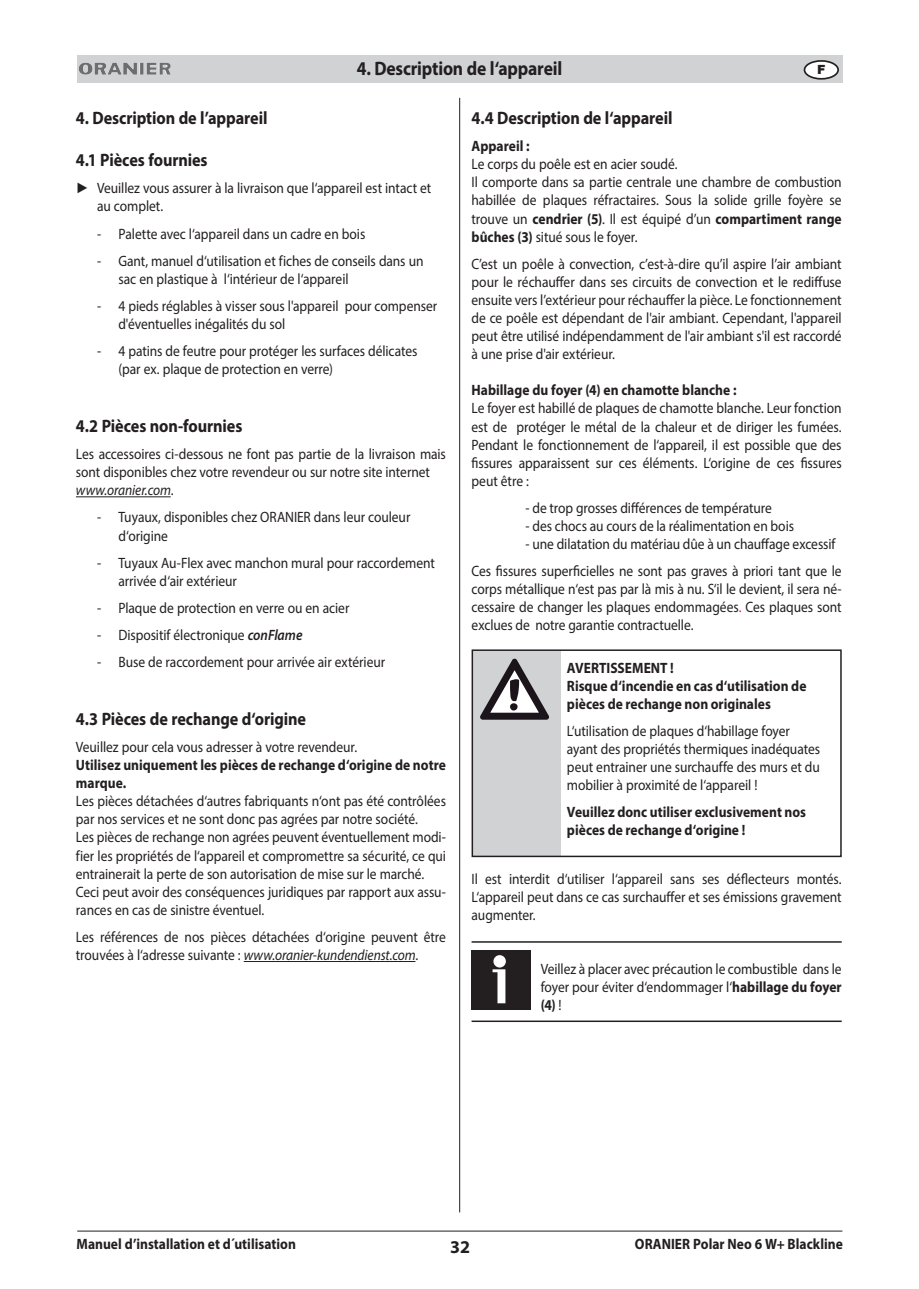
<style>
.page{position:relative;width:919px;height:1289px;background:#fff}
.page>*{position:absolute;margin:0;border:0;box-sizing:border-box;transform-origin:0 0}
.t1{font:700 19.5px "Myriad Pro";letter-spacing:-.01em;color:#231f20;scale:.9 1}
.t2{font:700 18px "Myriad Pro";letter-spacing:-.005em;color:#231f20;scale:.9 1}
.t3{font:700 18px "Myriad Pro";letter-spacing:-.005em;color:#231f20}
.t4{font:15px/18px "Myriad Pro";letter-spacing:-.005em;color:#231f20;scale:.9 1}
.t5{font:700 15px/18px "Myriad Pro";color:#231f20;scale:.9 1}
.t6{font:900 12.6px "Arial";color:#231f20}
.s1{font-family:"Arial"}
.s2{font-style:italic}
.s3{font-weight:600;font-style:italic}
.s4{font-weight:700}
.s5{color:#ed028c}
</style>
<div class="page">
<div style="left:77px;top:56px;width:765px;height:27px;background:#d1d2d4"></div>
<img style="left:110px;top:63px;width:27px;height:12px">
<hr style="left:77px;top:1230px;width:765px;height:1px;background:#231f20">
<div style="left:804px;top:61px;width:34px;height:18px;background:#fff;border-radius:50%"></div>
<div style="left:803px;top:60px;width:35px;height:20px;border:2px solid #231f20;border-radius:50%"></div>
<hr style="left:459px;top:98px;width:1px;height:1114px;background:#231f20">
<hr style="left:76px;top:496px;width:95px;height:1px;background:#231f20">
<hr style="left:244px;top:961px;width:42px;height:1px;background:#231f20">
<hr style="left:286px;top:961px;width:129px;height:1px;background:#231f20">
<div style="left:472px;top:650px;width:88px;height:206px;background:#d1d2d4"></div>
<div style="left:471px;top:649px;width:370px;height:208px;border:2px solid #231f20"></div>
<svg style="left:480px;top:658px;width:69px;height:61px"></svg>
<div style="left:471px;top:950px;width:60px;height:59px;background:#231f20"></div>
<div style="left:493px;top:955px;width:13px;height:12px;background:#fff;border-radius:50%"></div>
<svg style="left:492px;top:969px;width:13px;height:34px"></svg>
<hr style="left:471px;top:941px;width:370px;height:1px;background:#231f20">
<hr style="left:471px;top:1020px;width:370px;height:2px;background:#231f20">
<h1 class="t1" style="left:357px;top:56px;width:230px">4. Description de l‘appareil</h1>
<p class="t6" style="left:817px;top:60px;width:10px">F</p>
<p class="t2" style="left:76px;top:106px;width:214px">4. Description de l’appareil</p>
<p class="t2" style="left:76px;top:148px;width:148px">4.1 Pièces fournies</p>
<p class="t4" style="left:97px;top:179px;width:373px;text-indent:-21px"><span class="s1">►</span> Veuillez vous assurer à la livraison que l‘appareil est intact et au complet.</p>
<p class="t4" style="left:97px;top:224px;width:299px">- Palette avec l‘appareil dans un cadre en bois</p>
<p class="t4" style="left:118px;top:251px;width:340px;text-indent:-21px">- Gant, manuel d‘utilisation et fiches de conseils dans un sac en plastique à l‘intérieur de l‘appareil</p>
<p class="t4" style="left:118px;top:296px;width:356px;text-indent:-21px">- 4 pieds réglables à visser sous l'appareil pour compenser d'éventuelles inégalités du sol</p>
<p class="t4" style="left:118px;top:342px;width:333px;text-indent:-21px">- 4 patins de feutre pour protéger les surfaces délicates (par ex. plaque de protection en verre)</p>
<p class="t2" style="left:76px;top:414px;width:186px">4.2 Pièces non-fournies</p>
<p class="t4" style="left:76px;top:445px;width:412px">Les accessoires ci-dessous ne font pas partie de la livraison mais sont disponibles chez votre revendeur ou sur notre site internet <span class="s2">www.oranier.com</span>.</p>
<p class="t4" style="left:118px;top:508px;width:326px;text-indent:-21px">- Tuyaux, disponibles chez ORANIER dans leur couleur d‘origine</p>
<p class="t4" style="left:118px;top:553px;width:353px;text-indent:-21px">- Tuyaux Au-Flex avec manchon mural pour raccordement arrivée d‘air extérieur</p>
<p class="t4" style="left:97px;top:598px;width:282px">- Plaque de protection en verre ou en acier</p>
<p class="t4" style="left:97px;top:625px;width:230px">- Dispositif électronique <span class="s3">conFlame</span></p>
<p class="t4" style="left:97px;top:653px;width:321px">- Buse de raccordement pour arrivée air extérieur</p>
<p class="t2" style="left:76px;top:707px;width:257px">4.3 Pièces de rechange d‘origine</p>
<p class="t4" style="left:76px;top:737px;width:314px">Veuillez pour cela vous adresser à votre revendeur.</p>
<p class="t5" style="left:76px;top:755px;width:413px">Utilisez uniquement les pièces de rechange d‘origine de notre marque.</p>
<p class="t4" style="left:76px;top:792px;width:413px">Les pièces détachées d‘autres fabriquants n‘ont pas été contrôlées par nos services et ne sont donc pas agrées par notre société.<br>Les pièces de rechange non agrées peuvent éventuellement modi&shy;fier les propriétés de l‘appareil et compromettre sa sécurité, ce qui entrainerait la perte de son autorisation de mise sur le marché.<br>Ceci peut avoir des conséquences juridiques par rapport aux assu&shy;rances en cas de sinistre éventuel.</p>
<p class="t4" style="left:76px;top:927px;width:412px">Les références de nos pièces détachées d‘origine peuvent être trouvées à l‘adresse suivante : <span class="s2">www.oranier-kundendienst.com</span>.</p>
<p class="t2" style="left:471px;top:106px;width:225px">4.4 Description de l‘appareil</p>
<p class="t5" style="left:471px;top:137px;width:66px">Appareil :</p>
<p class="t4" style="left:471px;top:155px;width:413px">Le corps du poêle est en acier soudé.<br>Il comporte dans sa partie centrale une chambre de combustion habillée de plaques réfractaires. Sous la solide grille foyère se trouve un <span class="s4">cendrier (5)</span>. Il est équipé d’un <span class="s4">compartiment range bûches (3)</span> situé sous le foyer.</p>
<p class="t4" style="left:471px;top:254px;width:413px;text-align:justify">C’est un poêle à convection, c’est-à-dire qu’il aspire l’air ambiant pour le réchauffer dans ses circuits de convection et le rediffuse ensuite vers l’extérieur pour réchauffer la pièce. Le fonctionnement de ce poêle est dépendant de l'air ambiant. Cependant, l'appareil peut être utilisé indépendamment de l'air ambiant s'il est raccordé à une prise d'air extérieur.</p>
<p class="t5" style="left:471px;top:381px;width:296px">Habillage du foyer (4) en chamotte blanche :</p>
<p class="t4" style="left:471px;top:399px;width:413px;text-align:justify">Le foyer est habillé de plaques de chamotte blanche. Leur fonction est de protéger le métal de la chaleur et de diriger les fumées.<br>Pendant le fonctionnement de l‘appareil, il est possible que des fissures apparaissent sur ces éléments. L‘origine de ces fissures peut être :</p>
<p class="t4" style="left:525px;top:498px;width:275px">- de trop grosses différences de température</p>
<p class="t4" style="left:525px;top:516px;width:300px">- des chocs au cours de la réalimentation en bois</p>
<p class="t4" style="left:471px;top:530px;width:413px;line-height:27px;text-indent:54px">- une dilatation du matériau dûe à un chauffage excessif<br>Ces fissures superficielles ne sont pas graves à priori tant que le</p>
<p class="t4" style="left:471px;top:579px;width:413px;text-align:justify">corps métallique n‘est pas par là mis à nu. S‘il le devient, il sera né&shy;cessaire de changer les plaques endommagées<span class="s5">.</span> Ces plaques sont exclues de notre garantie contractuelle.</p>
<p class="t5" style="left:567px;top:658px;width:267px">AVERTISSEMENT !<br>Risque d‘incendie en cas d‘utilisation de pièces de rechange non originales</p>
<p class="t4" style="left:567px;top:721px;width:282px">L‘utilisation de plaques d‘habillage foyer ayant des propriétés thermiques inadéquates peut entrainer une surchauffe des murs et du mobilier à proximité de l‘appareil !</p>
<p class="t5" style="left:567px;top:802px;width:267px">Veuillez donc utiliser exclusivement nos pièces de rechange d‘origine !</p>
<p class="t4" style="left:471px;top:869px;width:413px;text-align:justify">Il est interdit d‘utiliser l‘appareil sans ses déflecteurs montés.<br>L‘appareil peut dans ce cas surchauffer et ses émissions gravement augmenter.</p>
<p class="t4" style="left:540px;top:959px;width:336px;text-align:justify">Veillez à placer avec précaution le combustible dans le foyer pour éviter d‘endommager l‘<span class="s4">habillage du foyer (4)</span> !</p>
<p class="t5" style="left:77px;top:1234px;width:245px">Manuel d’installation et d´utilisation</p>
<p class="t5" style="left:635px;top:1234px;width:232px">ORANIER Polar Neo 6 W+ Blackline</p>
<p class="t3" style="left:450px;top:1235px;width:21px">32</p>
</div>
